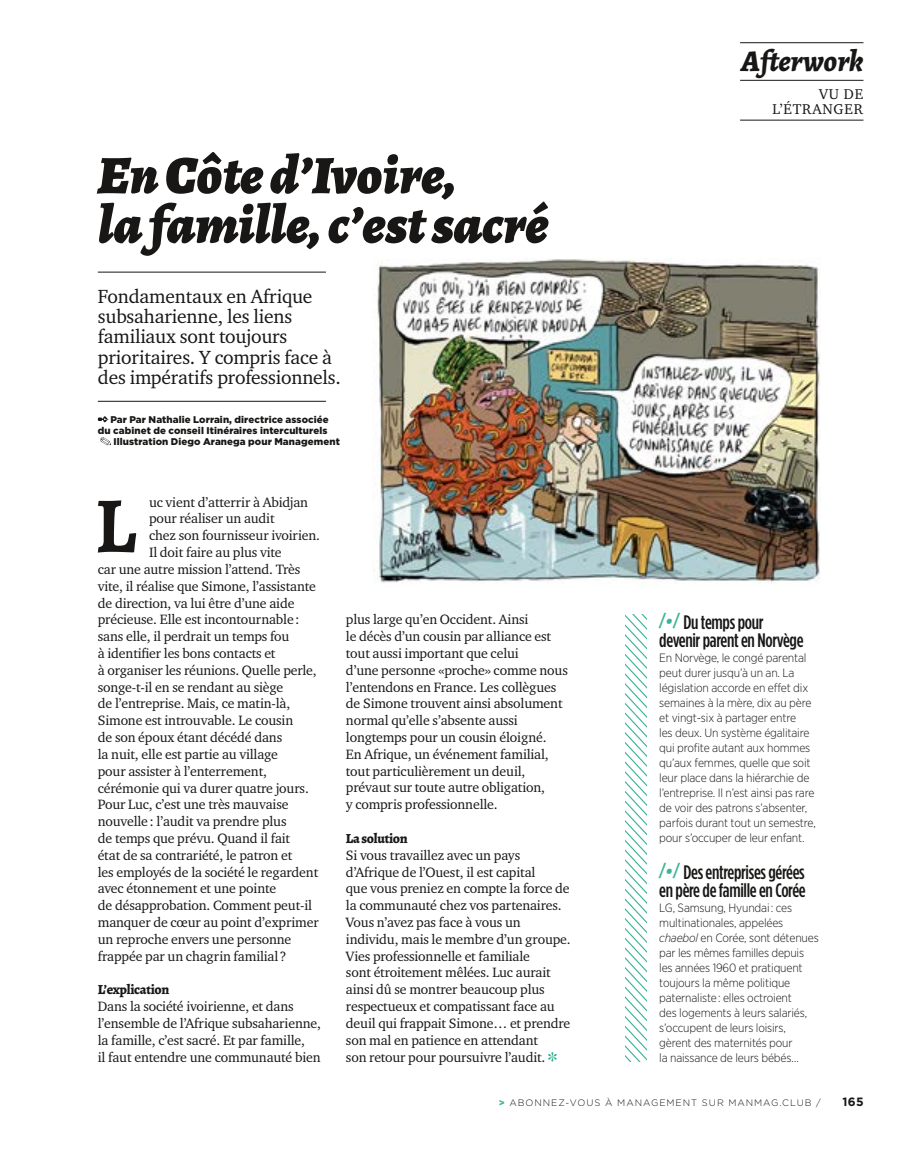
<style>
.page{position:relative;width:906px;height:1149px;background:#fff}
.page>*{position:absolute;margin:0;border:0;box-sizing:border-box;transform-origin:0 0}
.t1{font:700 79.2px "Alegreya";color:#181716}
.t2{font:italic 900 54px/49.5px "Alegreya";color:#181716}
.t3{font:italic 800 30px "Alegreya";color:#181716}
.t4{font:19.5px/20.2px "Charter ITC Std";letter-spacing:-.01em;color:#181716}
.t5{font:500 19.5px/18px "Gotham Condensed";letter-spacing:-.015em;color:#181716}
.t6{font:14.55px/15px "Charter ITC Std";letter-spacing:.06em;color:#181716;text-align:right}
.t7{font:13.8px/16.8px "Charter ITC Std";letter-spacing:-.01em;color:#181716}
.t8{font:800 13.8px "Alegreya";letter-spacing:-.02em;color:#181716}
.t9{font:300 12px/15px "Gotham Narrow";letter-spacing:-.015em;color:#181716}
.t10{font:700 12px "Gotham";color:#181716}
.t11{font:900 9.75px "Gotham";letter-spacing:.01em;color:#181716}
.t12{font:300 9.3px "Gotham";letter-spacing:.1em;color:#181716}
.s1{font-family:"Alegreya";font-weight:700;font-style:italic;color:#3cb497}
.s2{font-family:"Alegreya";font-weight:900;font-style:italic;color:#3cb497}
.s3{font-style:italic}
.s4{font-weight:900;color:#3cb497}
</style>
<div class="page">
<svg style="left:625px;top:614px;width:21px;height:447px"></svg>
<img style="left:373px;top:259px;width:447px;height:324px">
<hr style="left:98px;top:272px;width:228px;height:1px;background:#181716">
<hr style="left:98px;top:401px;width:228px;height:1px;background:#181716">
<svg style="left:98px;top:416px;width:11px;height:6px"></svg>
<svg style="left:100px;top:437px;width:11px;height:8px"></svg>
<svg style="left:548px;top:1052px;width:8px;height:9px"></svg>
<hr style="left:740px;top:42px;width:123px;height:1px;background:#181716">
<hr style="left:740px;top:80px;width:123px;height:1px;background:#181716">
<hr style="left:740px;top:120px;width:123px;height:1px;background:#181716">
<h2 class="t2" style="left:98px;top:147px;width:452px">En Côte d’Ivoire,<br>la famille, c’est sacré</h2>
<h3 class="t4" style="left:98px;top:286px;width:245px">Fondamentaux en Afrique subsaharienne, les liens familiaux sont toujours prioritaires. Y compris face à des impératifs professionnels.</h3>
<p class="t11" style="left:110px;top:412px;width:220px">Par Par Nathalie Lorrain, directrice associée</p>
<p class="t11" style="left:98px;top:423px;width:231px">du cabinet de conseil Itinéraires interculturels</p>
<p class="t11" style="left:114px;top:435px;width:228px">Illustration Diego Aranega pour Management</p>
<h3 class="t3" style="left:741px;top:38px;width:124px">Afterwork</h3>
<p class="t6" style="left:772px;top:86px;width:92px">VU DE<br>L’ÉTRANGER</p>
<h1 class="t1" style="left:94px;top:470px;width:43px">L</h1>
<p class="t7" style="left:149px;top:493px;width:161px">uc vient d’atterrir à Abidjan</p>
<p class="t7" style="left:149px;top:510px;width:127px">pour réaliser un audit</p>
<p class="t7" style="left:149px;top:526px;width:172px">chez son fournisseur ivoirien.</p>
<p class="t7" style="left:149px;top:543px;width:134px">Il doit faire au plus vite</p>
<p class="t7" style="left:98px;top:560px;width:204px">car une autre mission l’attend. Très</p>
<p class="t7" style="left:98px;top:577px;width:220px">vite, il réalise que Simone, l’assistante</p>
<p class="t7" style="left:98px;top:594px;width:198px">de direction, va lui être d’une aide</p>
<p class="t7" style="left:98px;top:610px;width:203px">précieuse. Elle est incontournable:</p>
<p class="t7" style="left:98px;top:627px;width:193px">sans elle, il perdrait un temps fou</p>
<p class="t7" style="left:98px;top:644px;width:179px">à identifier les bons contacts et</p>
<p class="t7" style="left:98px;top:661px;width:220px">à organiser les réunions. Quelle perle,</p>
<p class="t7" style="left:98px;top:678px;width:187px">songe-t-il en se rendant au siège</p>
<p class="t7" style="left:98px;top:694px;width:194px">de l’entreprise. Mais, ce matin-là,</p>
<p class="t7" style="left:98px;top:711px;width:197px">Simone est introuvable. Le cousin</p>
<p class="t7" style="left:98px;top:728px;width:186px">de son époux étant décédé dans</p>
<p class="t7" style="left:98px;top:745px;width:182px">la nuit, elle est partie au village</p>
<p class="t7" style="left:98px;top:762px;width:171px">pour assister à l’enterrement,</p>
<p class="t7" style="left:98px;top:779px;width:212px">cérémonie qui va durer quatre jours.</p>
<p class="t7" style="left:98px;top:795px;width:192px">Pour Luc, c’est une très mauvaise</p>
<p class="t7" style="left:98px;top:812px;width:190px">nouvelle: l’audit va prendre plus</p>
<p class="t7" style="left:98px;top:829px;width:194px">de temps que prévu. Quand il fait</p>
<p class="t7" style="left:98px;top:846px;width:196px">état de sa contrariété, le patron et</p>
<p class="t7" style="left:98px;top:863px;width:222px">les employés de la société le regardent</p>
<p class="t7" style="left:98px;top:879px;width:180px">avec étonnement et une pointe</p>
<p class="t7" style="left:98px;top:896px;width:216px">de désapprobation. Comment peut-il</p>
<p class="t7" style="left:98px;top:913px;width:222px">manquer de cœur au point d’exprimer</p>
<p class="t7" style="left:98px;top:930px;width:195px">un reproche envers une personne</p>
<p class="t7" style="left:98px;top:947px;width:190px">frappée par un chagrin familial?</p>
<p class="t8" style="left:98px;top:979px;width:73px">L’explication</p>
<p class="t7" style="left:98px;top:997px;width:225px">Dans la société ivoirienne, et dans l’ensemble de l’Afrique subsaharienne, la famille, c’est sacré. Et par famille,<br>il faut entendre une communauté bien</p>
<h3 class="t5" style="left:659px;top:612px;width:146px"><span class="s1">/</span><span class="s2">•</span><span class="s1">/</span> Du temps pour devenir parent en Norvège</h3>
<p class="t9" style="left:659px;top:649px;width:158px">En Norvège, le congé parental peut durer jusqu’à un an. La législation accorde en effet dix semaines à la mère, dix au père et vingt-six à partager entre<br>les deux. Un système égalitaire qui profite autant aux hommes qu’aux femmes, quelle que soit leur place dans la hiérarchie de l’entreprise. Il n’est ainsi pas rare de voir des patrons s’absenter, parfois durant tout un semestre, pour s’occuper de leur enfant.</p>
<h3 class="t5" style="left:659px;top:862px;width:148px"><span class="s1">/</span><span class="s2">•</span><span class="s1">/</span> Des entreprises gérées en père de famille en Corée</h3>
<p class="t9" style="left:659px;top:899px;width:161px">LG, Samsung, Hyundai : ces multinationales, appelées <span class="s3">chaebol</span> en Corée, sont détenues par les mêmes familles depuis les années 1960 et pratiquent toujours la même politique paternaliste : elles octroient<br>des logements à leurs salariés, s’occupent de leurs loisirs, gèrent des maternités pour<br>la naissance de leurs bébés…</p>
<p class="t12" style="left:499px;top:1096px;width:323px"><span class="s4">&gt;</span> ABONNEZ-VOUS À MANAGEMENT SUR MANMAG.CLUB /</p>
<p class="t10" style="left:842px;top:1093px;width:23px">165</p>
<p class="t7" style="left:346px;top:610px;width:223px">plus large qu’en Occident. Ainsi<br>le décès d’un cousin par alliance est tout aussi important que celui<br>d’une personne «proche» comme nous l’entendons en France. Les collègues de Simone trouvent ainsi absolument normal qu’elle s’absente aussi longtemps pour un cousin éloigné.<br>En Afrique, un événement familial, tout particulièrement un deuil, prévaut sur toute autre obligation,<br>y compris professionnelle.</p>
<p class="t8" style="left:346px;top:828px;width:63px">La solution</p>
<p class="t7" style="left:346px;top:846px;width:226px">Si vous travaillez avec un pays d’Afrique de l’Ouest, il est capital<br>que vous preniez en compte la force de la communauté chez vos partenaires.<br>Vous n’avez pas face à vous un individu, mais le membre d’un groupe.<br>Vies professionnelle et familiale<br>sont étroitement mêlées. Luc aurait ainsi dû se montrer beaucoup plus respectueux et compatissant face au deuil qui frappait Simone… et prendre son mal en patience en attendant<br>son retour pour poursuivre l’audit.</p>
</div>
